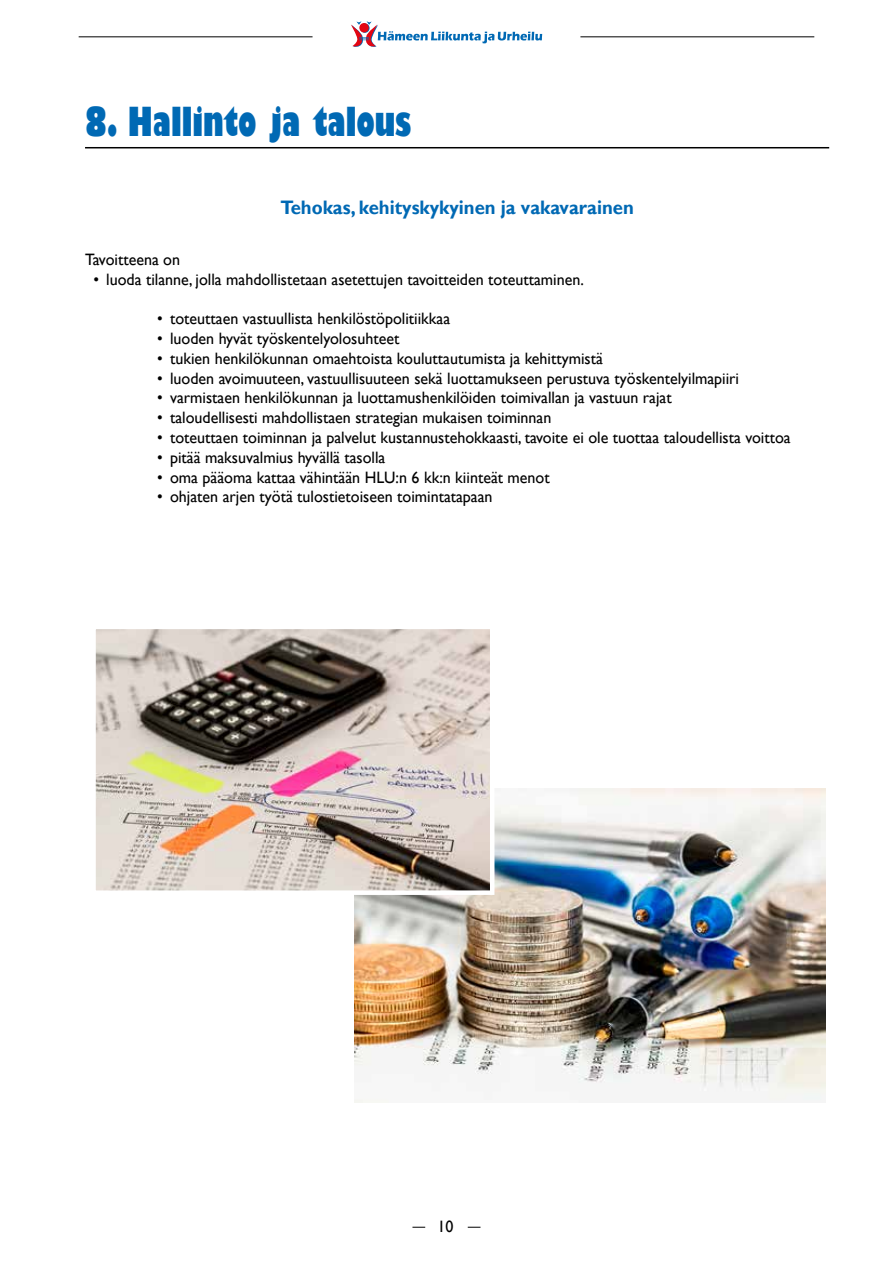
<style>
.page{position:relative;width:893px;height:1263px;background:#fff}
.page>*{position:absolute;margin:0;border:0;box-sizing:border-box;transform-origin:0 0}
.t1{font:800 condensed 39px "Gill Sans";color:#0069b4}
.t2{font:700 19.5px "Gill Sans";color:#0069b4;scale:.95 1}
.t3{font:16.5px "Gill Sans";color:#000}
</style>
<div class="page">
<hr style="left:85px;top:147px;width:744px;height:1px;background:#000">
<img style="left:354px;top:789px;width:471px;height:314px">
<img style="left:96px;top:630px;width:393px;height:260px">
<div style="left:91px;top:625px;width:403px;height:270px;border:4px solid #fff"></div>
<svg style="left:468px;top:1227px;width:12px;height:1px"></svg>
<hr style="left:79px;top:37px;width:234px;height:1px;background:#000">
<hr style="left:580px;top:37px;width:234px;height:1px;background:#000">
<svg style="left:412px;top:1227px;width:13px;height:1px"></svg>
<svg style="left:351px;top:21px;width:191px;height:26px"></svg>
<h1 class="t1" style="left:85px;top:97px;width:328px">8. Hallinto ja talous</h1>
<p class="t2" style="left:280px;top:196px;width:374px">Tehokas, kehityskykyinen ja vakavarainen</p>
<p class="t3" style="left:85px;top:250px;width:97px">Tavoitteena on</p>
<p class="t3" style="left:94px;top:269px;width:492px">• luoda tilanne, jolla mahdollistetaan asetettujen tavoitteiden toteuttaminen.</p>
<p class="t3" style="left:157px;top:309px;width:294px">• toteuttaen vastuullista henkilöstöpolitiikkaa</p>
<p class="t3" style="left:157px;top:329px;width:244px">• luoden hyvät työskentelyolosuhteet</p>
<p class="t3" style="left:157px;top:349px;width:447px">• tukien henkilökunnan omaehtoista kouluttautumista ja kehittymistä</p>
<p class="t3" style="left:157px;top:368px;width:583px">• luoden avoimuuteen, vastuullisuuteen sekä luottamukseen perustuva työskentelyilmapiiri</p>
<p class="t3" style="left:157px;top:388px;width:516px">• varmistaen henkilökunnan ja luottamushenkilöiden toimivallan ja vastuun rajat</p>
<p class="t3" style="left:157px;top:408px;width:396px">• taloudellisesti mahdollistaen strategian mukaisen toiminnan</p>
<p class="t3" style="left:157px;top:428px;width:635px">• toteuttaen toiminnan ja palvelut kustannustehokkaasti, tavoite ei ole tuottaa taloudellista voittoa</p>
<p class="t3" style="left:157px;top:448px;width:230px">• pitää maksuvalmius hyvällä tasolla</p>
<p class="t3" style="left:157px;top:467px;width:394px">• oma pääoma kattaa vähintään HLU:n 6 kk:n kiinteät menot</p>
<p class="t3" style="left:157px;top:487px;width:337px">• ohjaten arjen työtä tulostietoiseen toimintatapaan</p>
<p class="t3" style="left:437px;top:1217px;width:18px">10</p>
</div>
